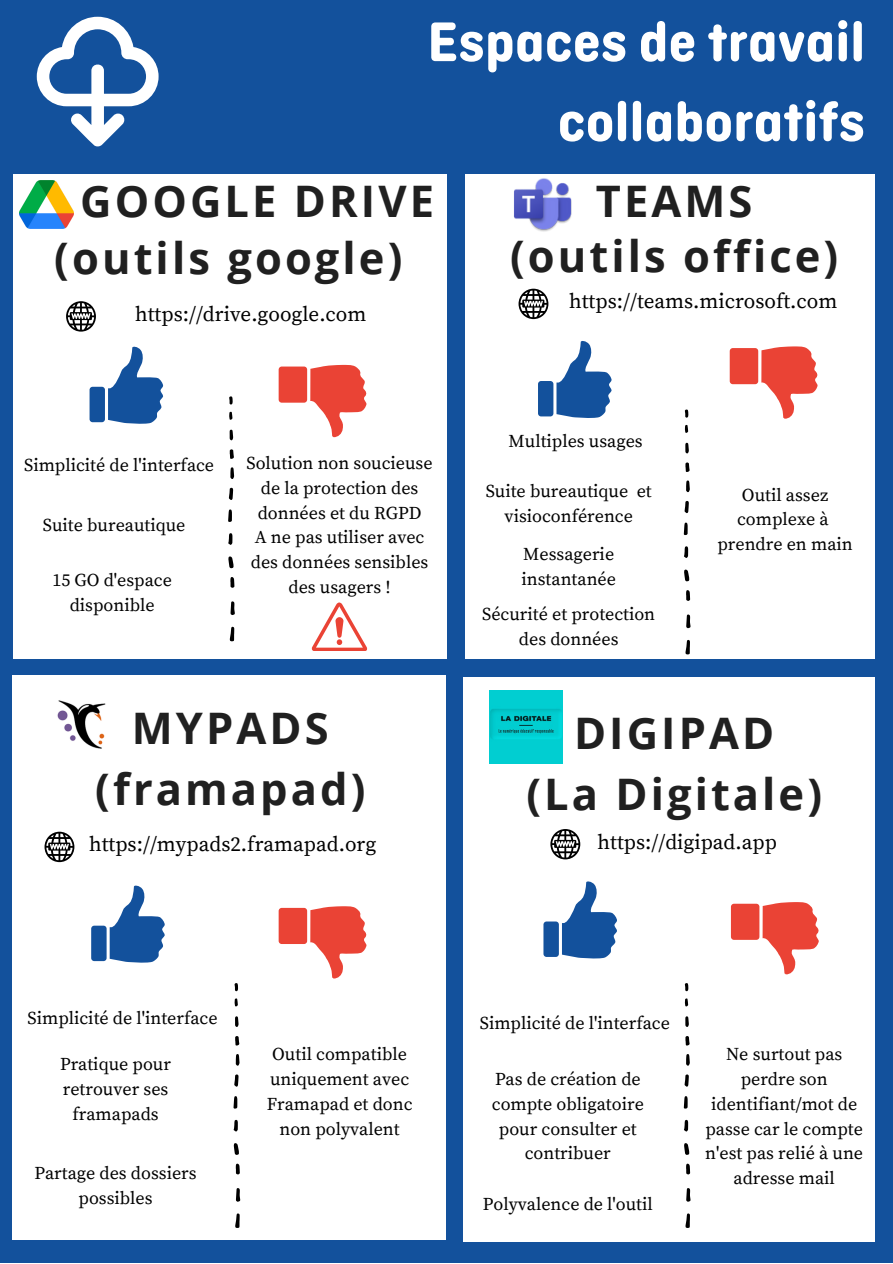
<style>
.page{position:relative;width:893px;height:1264px;background:#fff}
.page>*{position:absolute;margin:0;border:0;box-sizing:border-box;transform-origin:0 0}
.t1{font:700 58.8px/79.8px "Ciutadella Rounded";color:#fff;text-align:right}
.t2{font:700 43.5px/60.8px "Open Sans";letter-spacing:.07em;color:#202020;text-align:center}
.t3{font:21px "Source Serif Pro";color:#000}
.t4{font:18px/24.8px "Source Serif Pro";color:#000;text-align:center}
</style>
<div class="page">
<div style="left:0;top:0;width:892px;height:1262px;background:#13519c"></div>
<div style="left:13px;top:174px;width:433px;height:484px;background:#fff"></div>
<svg style="left:230px;top:626px;width:4px;height:15px"></svg>
<svg style="left:228px;top:556px;width:5px;height:12px"></svg>
<svg style="left:230px;top:601px;width:5px;height:14px"></svg>
<svg style="left:228px;top:509px;width:4px;height:13px"></svg>
<svg style="left:229px;top:487px;width:4px;height:13px"></svg>
<svg style="left:228px;top:533px;width:4px;height:12px"></svg>
<svg style="left:230px;top:577px;width:4px;height:11px"></svg>
<svg style="left:230px;top:467px;width:4px;height:12px"></svg>
<svg style="left:230px;top:449px;width:4px;height:10px"></svg>
<svg style="left:230px;top:429px;width:3px;height:11px"></svg>
<svg style="left:229px;top:396px;width:4px;height:8px"></svg>
<svg style="left:229px;top:412px;width:3px;height:8px"></svg>
<svg style="left:108px;top:346px;width:55px;height:78px"></svg>
<div style="left:90px;top:387px;width:15px;height:35px;background:#13519c;border-radius:3px"></div>
<svg style="left:278px;top:364px;width:89px;height:73px"></svg>
<div style="left:465px;top:174px;width:410px;height:484px;background:#fff"></div>
<svg style="left:685px;top:640px;width:5px;height:14px"></svg>
<svg style="left:684px;top:569px;width:5px;height:12px"></svg>
<svg style="left:686px;top:614px;width:4px;height:14px"></svg>
<svg style="left:683px;top:522px;width:4px;height:13px"></svg>
<svg style="left:684px;top:501px;width:4px;height:12px"></svg>
<svg style="left:684px;top:546px;width:4px;height:12px"></svg>
<svg style="left:686px;top:590px;width:4px;height:11px"></svg>
<svg style="left:686px;top:480px;width:3px;height:12px"></svg>
<svg style="left:685px;top:462px;width:4px;height:10px"></svg>
<svg style="left:685px;top:443px;width:3px;height:10px"></svg>
<svg style="left:684px;top:409px;width:4px;height:8px"></svg>
<svg style="left:684px;top:425px;width:4px;height:8px"></svg>
<svg style="left:556px;top:341px;width:55px;height:77px"></svg>
<div style="left:538px;top:381px;width:15px;height:35px;background:#13519c;border-radius:3px"></div>
<svg style="left:729px;top:346px;width:89px;height:73px"></svg>
<div style="left:12px;top:675px;width:433px;height:564px;background:#fff"></div>
<svg style="left:235px;top:1213px;width:5px;height:15px"></svg>
<svg style="left:234px;top:1143px;width:5px;height:12px"></svg>
<svg style="left:236px;top:1188px;width:4px;height:13px"></svg>
<svg style="left:233px;top:1096px;width:4px;height:12px"></svg>
<svg style="left:234px;top:1074px;width:4px;height:12px"></svg>
<svg style="left:233px;top:1119px;width:5px;height:12px"></svg>
<svg style="left:236px;top:1163px;width:4px;height:11px"></svg>
<svg style="left:236px;top:1054px;width:3px;height:11px"></svg>
<svg style="left:235px;top:1036px;width:4px;height:9px"></svg>
<svg style="left:235px;top:1016px;width:3px;height:11px"></svg>
<svg style="left:234px;top:983px;width:4px;height:8px"></svg>
<svg style="left:234px;top:998px;width:4px;height:8px"></svg>
<svg style="left:110px;top:885px;width:55px;height:78px"></svg>
<div style="left:91px;top:925px;width:16px;height:36px;background:#13519c;border-radius:3px"></div>
<svg style="left:278px;top:906px;width:89px;height:72px"></svg>
<div style="left:463px;top:677px;width:412px;height:564px;background:#fff"></div>
<svg style="left:685px;top:1213px;width:5px;height:15px"></svg>
<svg style="left:684px;top:1143px;width:5px;height:12px"></svg>
<svg style="left:686px;top:1188px;width:4px;height:13px"></svg>
<svg style="left:683px;top:1096px;width:4px;height:12px"></svg>
<svg style="left:684px;top:1074px;width:4px;height:12px"></svg>
<svg style="left:684px;top:1119px;width:4px;height:12px"></svg>
<svg style="left:686px;top:1163px;width:4px;height:11px"></svg>
<svg style="left:686px;top:1054px;width:3px;height:11px"></svg>
<svg style="left:685px;top:1036px;width:4px;height:9px"></svg>
<svg style="left:685px;top:1016px;width:3px;height:11px"></svg>
<svg style="left:684px;top:983px;width:4px;height:8px"></svg>
<svg style="left:684px;top:998px;width:4px;height:8px"></svg>
<svg style="left:562px;top:881px;width:55px;height:78px"></svg>
<div style="left:543px;top:921px;width:16px;height:35px;background:#13519c;border-radius:3px"></div>
<svg style="left:730px;top:902px;width:89px;height:72px"></svg>
<svg style="left:37px;top:17px;width:121px;height:130px"></svg>
<svg style="left:550px;top:829px;width:30px;height:30px"></svg>
<svg style="left:44px;top:831px;width:30px;height:31px"></svg>
<svg style="left:518px;top:289px;width:30px;height:30px"></svg>
<svg style="left:66px;top:301px;width:30px;height:30px"></svg>
<svg style="left:311px;top:602px;width:56px;height:49px"></svg>
<img style="left:513px;top:178px;width:59px;height:54px">
<img style="left:57px;top:700px;width:49px;height:49px">
<img style="left:20px;top:180px;width:54px;height:48px">
<img style="left:489px;top:690px;width:73px;height:73px">
<p class="t1" style="left:427px;top:7px;width:439px">Espaces de travail collaboratifs</p>
<p class="t2" style="left:80px;top:170px;width:355px">GOOGLE DRIVE</p>
<p class="t2" style="left:54px;top:227px;width:349px">(outils google)</p>
<p class="t3" style="left:135px;top:301px;width:233px">https://drive.google.com</p>
<p class="t4" style="left:24px;top:453px;width:191px">Simplicité de l'interface</p>
<p class="t4" style="left:43px;top:513px;width:144px">Suite bureautique</p>
<p class="t4" style="left:52px;top:568px;width:121px">15 GO d'espace disponible</p>
<p class="t4" style="left:246px;top:451px;width:188px">Solution non soucieuse de la protection des données et du RGPD</p>
<p class="t4" style="left:251px;top:525px;width:179px">A ne pas utiliser avec des données sensibles des usagers !</p>
<p class="t2" style="left:95px;top:696px;width:271px">MYPADS (framapad)</p>
<p class="t3" style="left:89px;top:832px;width:288px">https://mypads2.framapad.org</p>
<p class="t2" style="left:596px;top:169px;width:158px">TEAMS</p>
<p class="t2" style="left:510px;top:224px;width:329px">(outils office)</p>
<p class="t3" style="left:569px;top:289px;width:269px">https://teams.microsoft.com</p>
<p class="t4" style="left:508px;top:429px;width:136px">Multiples usages</p>
<p class="t4" style="left:485px;top:479px;width:167px">Suite bureautique et visioconférence</p>
<p class="t4" style="left:521px;top:542px;width:96px;text-align:left">Messagerie instantanée</p>
<p class="t4" style="left:482px;top:603px;width:174px">Sécurité et protection des données</p>
<p class="t4" style="left:737px;top:483px;width:93px;text-align:left">Outil assez complexe à</p>
<p class="t4" style="left:717px;top:532px;width:137px">prendre en main</p>
<p class="t2" style="left:574px;top:702px;width:202px">DIGIPAD</p>
<p class="t2" style="left:526px;top:762px;width:297px">(La Digitale)</p>
<p class="t3" style="left:597px;top:829px;width:181px">https://digipad.app</p>
<p class="t4" style="left:28px;top:1006px;width:191px">Simplicité de l'interface</p>
<p class="t4" style="left:60px;top:1052px;width:112px">Pratique pour retrouver ses framapads</p>
<p class="t4" style="left:34px;top:1161px;width:164px">Partage des dossiers possibles</p>
<p class="t4" style="left:267px;top:1042px;width:147px">Outil compatible uniquement avec<br>Framapad et donc non polyvalent</p>
<p class="t4" style="left:480px;top:1011px;width:191px">Simplicité de l'interface</p>
<p class="t4" style="left:492px;top:1067px;width:153px">Pas de création de compte obligatoire pour consulter et contribuer</p>
<p class="t4" style="left:483px;top:1192px;width:171px">Polyvalence de l'outil</p>
<p class="t4" style="left:705px;top:1042px;width:159px">Ne surtout pas perdre son identifiant/mot de passe car le compte n'est pas relié à une adresse mail</p>
</div>
